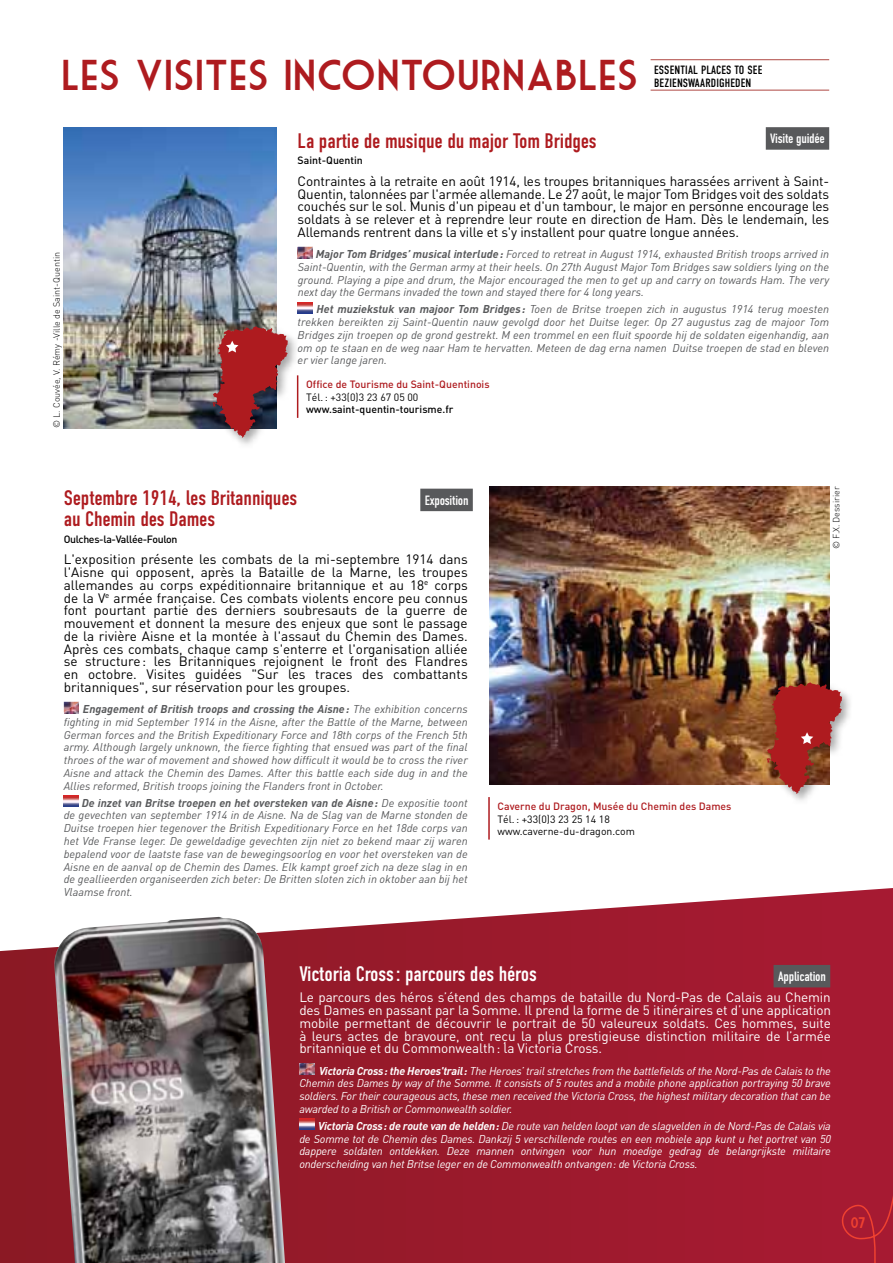
<style>
.page{position:relative;width:893px;height:1263px;background:#fff}
.page>*{position:absolute;margin:0;border:0;box-sizing:border-box;transform-origin:0 0}
.t1{font:42px "Market Deco";color:#ae1b1f}
.t2{font:21px/21.3px "DIN Condensed";letter-spacing:-.01em;color:#ae1b1f}
.t3{font:21px "DIN Condensed";letter-spacing:-.01em;color:#fff}
.t4{font:15px "Market Deco";color:#ef4130}
.t5{font:13.5px/12.8px "DIN";letter-spacing:-.01em;color:#000;text-align:justify}
.t6{font:13.5px/12.8px "DIN";letter-spacing:-.01em;color:#fff;text-align:justify}
.t7{font:13.5px "DIN Condensed";letter-spacing:-.02em;color:#fff}
.t8{font:12px/13px "DIN Condensed";letter-spacing:.01em;color:#000}
.t9{font:italic 11.25px/12.8px "DIN";color:#58595b;text-align:justify}
.t10{font:italic 11.25px/12.8px "DIN";letter-spacing:-.02em;color:#fff;text-align:justify}
.t11{font:500 10.5px/12.6px "DIN";color:#ae1b1f}
.t12{font:10.5px/12.6px "DIN";color:#000}
.t13{font:500 10.5px "DIN";letter-spacing:-.03em;color:#000}
.t14{font:500 10.5px "DIN";color:#000}
.t15{font:300 9px "DIN";color:#000}
.s1{font-weight:700}
.s2{font-weight:400;color:#000}
.s3{color:#000}
.s4{font-weight:500;color:#ae1b1f}
</style>
<div class="page">
<svg style="left:0;top:888px;width:893px;height:375px;background:#a32a3c"></svg>
<img style="left:300px;top:1073px;width:14px;height:1px">
<img style="left:300px;top:1063px;width:14px;height:10px">
<img style="left:299px;top:1119px;width:15px;height:11px">
<img style="left:53px;top:917px;width:232px;height:346px">
<hr style="left:651px;top:59px;width:178px;height:1px;background:#af4843">
<hr style="left:651px;top:90px;width:178px;height:1px;background:#af4843">
<div style="left:832px;top:1161px;width:61px;height:102px;background:#a61a32"></div>
<img style="left:489px;top:487px;width:340px;height:297px">
<div style="left:64px;top:487px;width:404px;height:415px;background:#fff"></div>
<img style="left:64px;top:712px;width:15px;height:1px">
<img style="left:64px;top:702px;width:15px;height:10px">
<img style="left:64px;top:796px;width:15px;height:11px">
<div style="left:763px;top:679px;width:91px;height:126px;background:#000;opacity:.35"></div>
<svg style="left:767px;top:682px;width:75px;height:112px;background:#ad4d47"></svg>
<hr style="left:488px;top:797px;width:2px;height:42px;background:#ae1b1f">
<div style="left:420px;top:489px;width:53px;height:22px;background:#58595b"></div>
<img style="left:298px;top:257px;width:15px;height:1px">
<img style="left:298px;top:247px;width:15px;height:10px">
<img style="left:298px;top:302px;width:14px;height:11px">
<img style="left:64px;top:128px;width:212px;height:300px">
<div style="left:209px;top:323px;width:91px;height:126px;background:#000;opacity:.35"></div>
<svg style="left:213px;top:326px;width:75px;height:112px;background:#a04d51"></svg>
<hr style="left:297px;top:375px;width:1px;height:43px;background:#ae1b1f">
<div style="left:766px;top:127px;width:63px;height:23px;background:#58595b"></div>
<div style="left:773px;top:965px;width:57px;height:22px;background:#58595b"></div>
<p class="t1" style="left:61px;top:52px;width:579px">LES VISITES INCONTOURNABLES</p>
<p class="t8" style="left:654px;top:63px;width:110px">ESSENTIAL PLACES TO SEE<br>BEZIENSWAARDIGHEDEN</p>
<p class="t15" style="left:51px;top:428px;width:178px;rotate:-90deg">© L. Couvée, V. Rémy -Ville de Saint-Quentin</p>
<p class="t2" style="left:298px;top:130px;width:301px">La partie de musique du major Tom Bridges</p>
<p class="t14" style="left:298px;top:154px;width:67px">Saint-Quentin</p>
<p class="t5" style="left:298px;top:174px;width:533px">Contraintes à la retraite en août 1914, les troupes britanniques harassées arrivent à Saint-Quentin, talonnées par l'armée allemande. Le 27 août, le major Tom Bridges voit des soldats couchés sur le sol. Munis d'un pipeau et d'un tambour, le major en personne encourage les soldats à se relever et à reprendre leur route en direction de Ham. Dès le lendemain, les Allemands rentrent dans la ville et s'y installent pour quatre longue années.</p>
<p class="t9" style="left:298px;top:247px;width:533px;text-indent:18px"><span class="s1">Major Tom Bridges’ musical interlude:</span> Forced to retreat in August 1914, exhausted British troops arrived in Saint-Quentin, with the German army at their heels. On 27th August Major Tom Bridges saw soldiers lying on the ground. Playing a pipe and drum, the Major encouraged the men to get up and carry on towards Ham. The very next day the Germans invaded the town and stayed there for 4 long years.</p>
<p class="t9" style="left:298px;top:303px;width:533px;text-indent:19px"><span class="s1">Het muziekstuk van majoor Tom Bridges :</span> Toen de Britse troepen zich in augustus 1914 terug moesten trekken bereikten zij Saint-Quentin nauw gevolgd door het Duitse leger. Op 27 augustus zag de majoor Tom Bridges zijn troepen op de grond gestrekt. M een trommel en een fluit spoorde hij de soldaten eigenhandig, aan om op te staan en de weg naar Ham te hervatten. Meteen de dag erna namen Duitse troepen de stad en bleven er vier lange jaren.</p>
<p class="t7" style="left:770px;top:131px;width:56px">Visite guidée</p>
<p class="t11" style="left:306px;top:378px;width:185px">Office de Tourisme du Saint-Quentinois<br><span class="s2">Tél.: +33(0)3 23 67 05 00 </span><span class="s3">www.saint-quentin-tourisme.fr</span></p>
<p class="t2" style="left:64px;top:487px;width:235px">Septembre 1914, les Britanniques au Chemin des Dames</p>
<p class="t13" style="left:64px;top:532px;width:115px">Oulches-la-Vallée-Foulon</p>
<p class="t5" style="left:64px;top:553px;width:405px">L'exposition présente les combats de la mi-septembre 1914 dans l'Aisne qui opposent, après la Bataille de la Marne, les troupes allemandes au corps expéditionnaire britannique et au 18<sup>e</sup> corps de la V<sup>e</sup> armée française. Ces combats violents encore peu connus font pourtant partie des derniers soubresauts de la guerre de mouvement et donnent la mesure des enjeux que sont le passage de la rivière Aisne et la montée à l'assaut du Chemin des Dames.<br>Après ces combats, chaque camp s'enterre et l'organisation alliée se structure: les Britanniques rejoignent le front des Flandres en octobre. Visites guidées "Sur les traces des combattants britanniques", sur réservation pour les groupes.</p>
<p class="t9" style="left:64px;top:702px;width:406px;text-indent:19px"><span class="s1">Engagement of British troops and crossing the Aisne:</span> The exhibition concerns fighting in mid September 1914 in the Aisne, after the Battle of the Marne, between German forces and the British Expeditionary Force and 18th corps of the French 5th army. Although largely unknown, the fierce fighting that ensued was part of the final throes of the war of movement and showed how difficult it would be to cross the river Aisne and attack the Chemin des Dames. After this battle each side dug in and the Allies reformed, British troops joining the Flanders front in October.</p>
<p class="t9" style="left:64px;top:796px;width:405px;text-indent:18px"><span class="s1">De inzet van Britse troepen en het oversteken van de Aisne:</span> De expositie toont de gevechten van september 1914 in de Aisne. Na de Slag van de Marne stonden de Duitse troepen hier tegenover the British Expeditionary Force en het 18de corps van het Vde Franse leger. De geweldadige gevechten zijn niet zo bekend maar zij waren bepalend voor de laatste fase van de bewegingsoorlog en voor het oversteken van de Aisne en de aanval op de Chemin des Dames. Elk kampt groef zich na deze slag in en de geallieerden organiseerden zich beter: De Britten sloten zich in oktober aan bij het Vlaamse front.</p>
<p class="t7" style="left:425px;top:493px;width:45px">Exposition</p>
<p class="t12" style="left:497px;top:800px;width:235px"><span class="s4">Caverne du Dragon, Musée du Chemin des Dames<br></span>Tél.: +33(0)3 23 25 14 18 www.caverne-du-dragon.com</p>
<p class="t15" style="left:831px;top:549px;width:64px;rotate:-90deg">© F.X. Dessirier</p>
<p class="t3" style="left:299px;top:962px;width:239px">Victoria Cross: parcours des héros</p>
<p class="t6" style="left:299px;top:991px;width:533px">Le parcours des héros s’étend des champs de bataille du Nord-Pas de Calais au Chemin des Dames en passant par la Somme. Il prend la forme de 5 itinéraires et d’une application mobile permettant de découvrir le portrait de 50 valeureux soldats. Ces hommes, suite à leurs actes de bravoure, ont reçu la plus prestigieuse distinction militaire de l’armée britannique et du Commonwealth: la Victoria Cross.</p>
<p class="t10" style="left:299px;top:1064px;width:533px;text-indent:20px"><span class="s1">Victoria Cross: the Heroes'trail:</span> The Heroes’ trail stretches from the battlefields of the Nord-Pas de Calais to the Chemin des Dames by way of the Somme. It consists of 5 routes and a mobile phone application portraying 50 brave soldiers. For their courageous acts, these men received the Victoria Cross, the highest military decoration that can be awarded to a British or Commonwealth soldier.</p>
<p class="t10" style="left:299px;top:1119px;width:533px;text-indent:19px"><span class="s1">Victoria Cross: de route van de helden:</span> De route van helden loopt van de slagvelden in de Nord-Pas de Calais via de Somme tot de Chemin des Dames. Dankzij 5 verschillende routes en een mobiele app kunt u het portret van 50 dappere soldaten ontdekken. Deze mannen ontvingen voor hun moedige gedrag de belangrijkste militaire onderscheiding van het Britse leger en de Commonwealth ontvangen: de Victoria Cross.</p>
<p class="t7" style="left:778px;top:969px;width:49px">Application</p>
<p class="t4" style="left:850px;top:1214px;width:17px">07</p>
<p class="t4" style="left:850px;top:1214px;width:10px">6</p>
</div>
